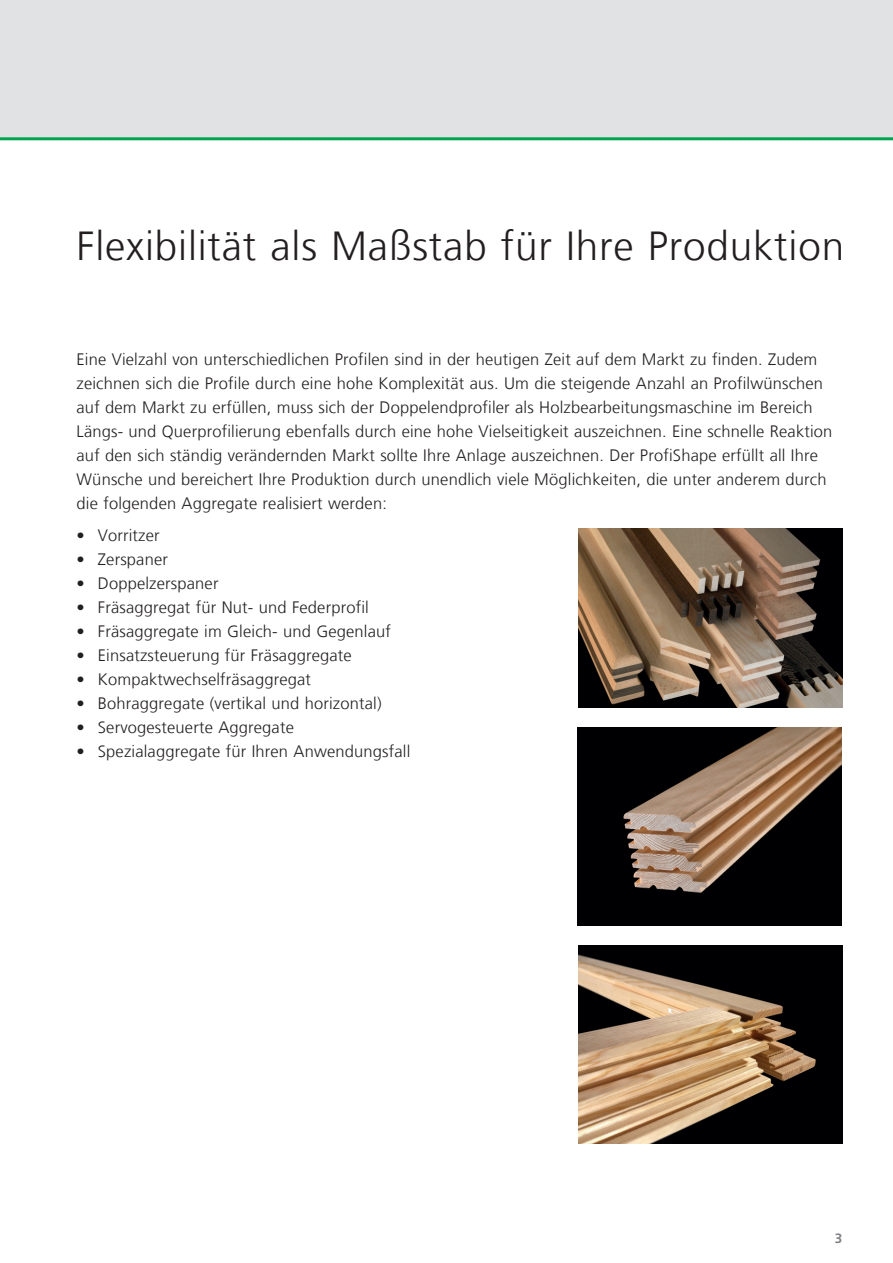
<style>
.page{position:relative;width:893px;height:1263px;background:#fff}
.page>*{position:absolute;margin:0;border:0;box-sizing:border-box;transform-origin:0 0}
.t1{font:300 40.5px "Frutiger LT Com";letter-spacing:.02em;color:#231f20}
.t2{font:300 16.5px/24px "Frutiger LT Com";letter-spacing:.01em;color:#231f20}
.t3{font:700 13.5px "Frutiger LT Com";color:#808285}
</style>
<div class="page">
<div style="left:0;top:0;width:892px;height:139px;background:#e1e2e4"></div>
<hr style="left:0;top:137px;width:892px;height:3px;background:#00a54f">
<img style="left:578px;top:528px;width:264px;height:180px">
<img style="left:577px;top:727px;width:264px;height:198px">
<img style="left:578px;top:946px;width:264px;height:198px">
<h1 class="t1" style="left:77px;top:229px;width:769px">Flexibilität als Maßstab für Ihre Produktion</h1>
<p class="t2" style="left:77px;top:348px;width:757px">Eine Vielzahl von unterschiedlichen Profilen sind in der heutigen Zeit auf dem Markt zu finden. Zudem zeichnen sich die Profile durch eine hohe Komplexität aus. Um die steigende Anzahl an Profilwünschen auf dem Markt zu erfüllen, muss sich der Doppelendprofiler als Holzbearbeitungsmaschine im Bereich Längs- und Querprofilierung ebenfalls durch eine hohe Vielseitigkeit auszeichnen. Eine schnelle Reaktion auf den sich ständig verändernden Markt sollte Ihre Anlage auszeichnen. Der ProfiShape erfüllt all Ihre Wünsche und bereichert Ihre Produktion durch unendlich viele Möglichkeiten, die unter anderem durch die folgenden Aggregate realisiert werden:</p>
<p class="t2" style="left:77px;top:524px;width:85px">• Vorritzer</p>
<p class="t2" style="left:77px;top:548px;width:93px">• Zerspaner</p>
<p class="t2" style="left:77px;top:572px;width:143px">• Doppelzerspaner</p>
<p class="t2" style="left:77px;top:596px;width:294px">• Fräsaggregat für Nut- und Federprofil</p>
<p class="t2" style="left:77px;top:620px;width:316px">• Fräsaggregate im Gleich- und Gegenlauf</p>
<p class="t2" style="left:77px;top:644px;width:277px">• Einsatzsteuerung für Fräsaggregate</p>
<p class="t2" style="left:77px;top:668px;width:236px">• Kompaktwechselfräsaggregat</p>
<p class="t2" style="left:77px;top:692px;width:306px">• Bohraggregate (vertikal und horizontal)</p>
<p class="t2" style="left:77px;top:716px;width:219px">• Servogesteuerte Aggregate</p>
<p class="t2" style="left:77px;top:740px;width:335px">• Spezialaggregate für Ihren Anwendungsfall</p>
<p class="t3" style="left:834px;top:1233px;width:9px">3</p>
</div>
